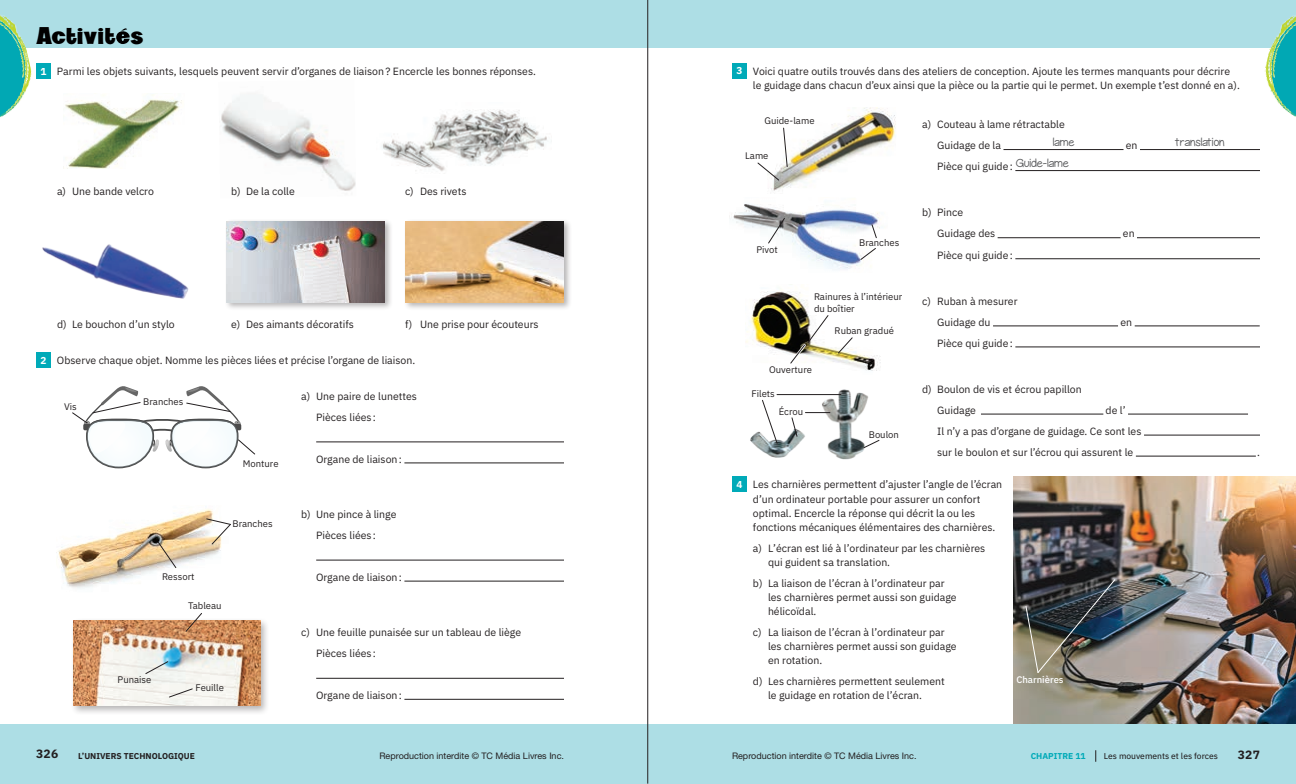
<style>
.page{position:relative;width:1296px;height:784px;background:#fff}
.page>*{position:absolute;margin:0;border:0;box-sizing:border-box;transform-origin:0 0}
.t1{font:24.2px "Twilight Font";letter-spacing:.03em;color:#000}
.t2{font:700 12px "IBM Plex Sans";letter-spacing:.03em;color:#231f20}
.t3{font:300 11.5px "Gel Pen Upright";color:#57585a}
.t4{font:10.5px/14px "IBM Plex Sans";color:#231f20}
.t5{font:9.5px/12px "IBM Plex Sans";color:#231f20}
.t6{font:500 9.5px "IBM Plex Sans";color:#fff}
.t7{font:9px "Helvetica Neue LT Std";color:#231f20}
.t8{font:8.5px "IBM Plex Sans Text";color:#231f20}
.t9{font:700 8.5px "IBM Plex Sans";color:#231f20}
.t10{font:700 8.5px "IBM Plex Sans";color:#00aab8}
.s1{font-weight:700;font-size:10px;color:#fff}
</style>
<div class="page">
<div style="left:648px;top:0;width:648px;height:783px;background:#addee5"></div>
<div style="left:648px;top:48px;width:648px;height:675px;background:#fff"></div>
<img style="left:1013px;top:476px;width:283px;height:247px">
<img style="left:1264px;top:15px;width:32px;height:68px">
<img style="left:1268px;top:18px;width:28px;height:99px">
<img style="left:815px;top:389px;width:54px;height:71px">
<img style="left:750px;top:405px;width:66px;height:55px">
<div style="left:732px;top:63px;width:15px;height:15px;background:#00aab8"></div>
<hr style="left:1004px;top:149px;width:120px;height:1px;background:#231f20">
<hr style="left:1140px;top:149px;width:120px;height:1px;background:#231f20">
<hr style="left:1015px;top:170px;width:245px;height:1px;background:#231f20">
<img style="left:771px;top:108px;width:125px;height:83px">
<svg style="left:757px;top:127px;width:31px;height:54px"></svg>
<hr style="left:993px;top:325px;width:125px;height:1px;background:#231f20">
<hr style="left:1135px;top:325px;width:125px;height:1px;background:#231f20">
<hr style="left:1015px;top:346px;width:245px;height:1px;background:#231f20">
<img style="left:745px;top:291px;width:136px;height:80px">
<svg style="left:838px;top:337px;width:15px;height:16px"></svg>
<hr style="left:998px;top:237px;width:123px;height:1px;background:#231f20">
<hr style="left:1137px;top:237px;width:123px;height:1px;background:#231f20">
<hr style="left:1015px;top:258px;width:245px;height:1px;background:#231f20">
<img style="left:733px;top:204px;width:147px;height:65px">
<svg style="left:871px;top:224px;width:6px;height:14px"></svg>
<svg style="left:860px;top:248px;width:16px;height:12px"></svg>
<svg style="left:768px;top:217px;width:17px;height:27px"></svg>
<hr style="left:981px;top:413px;width:122px;height:1px;background:#231f20">
<hr style="left:1128px;top:413px;width:120px;height:1px;background:#231f20">
<hr style="left:1144px;top:434px;width:116px;height:1px;background:#231f20">
<hr style="left:1136px;top:455px;width:120px;height:1px;background:#231f20">
<svg style="left:791px;top:417px;width:7px;height:20px"></svg>
<div style="left:732px;top:476px;width:15px;height:15px;background:#00aab8"></div>
<img style="left:1025px;top:579px;width:91px;height:94px">
<svg style="left:863px;top:439px;width:17px;height:9px"></svg>
<svg style="left:805px;top:412px;width:25px;height:1px"></svg>
<hr style="left:777px;top:394px;width:64px;height:1px;background:#231f20">
<svg style="left:762px;top:400px;width:16px;height:44px"></svg>
<svg style="left:790px;top:315px;width:39px;height:49px"></svg>
<div style="left:0;top:0;width:648px;height:783px;background:#addee5"></div>
<div style="left:0;top:48px;width:648px;height:675px;background:#fff"></div>
<img style="left:0;top:15px;width:40px;height:71px">
<img style="left:0;top:18px;width:28px;height:99px">
<div style="left:36px;top:352px;width:15px;height:15px;background:#00aab8"></div>
<hr style="left:316px;top:559px;width:248px;height:1px;background:#231f20">
<hr style="left:404px;top:580px;width:160px;height:1px;background:#231f20">
<hr style="left:316px;top:677px;width:248px;height:1px;background:#231f20">
<hr style="left:404px;top:698px;width:160px;height:1px;background:#231f20">
<hr style="left:316px;top:441px;width:248px;height:1px;background:#231f20">
<hr style="left:404px;top:462px;width:160px;height:1px;background:#231f20">
<svg style="left:72px;top:386px;width:183px;height:82px"></svg>
<img style="left:56px;top:509px;width:165px;height:80px">
<svg style="left:157px;top:541px;width:20px;height:27px"></svg>
<svg style="left:206px;top:518px;width:25px;height:26px"></svg>
<div style="left:70px;top:617px;width:200px;height:98px;background:#231f20;opacity:.33"></div>
<img style="left:73px;top:620px;width:187px;height:85px">
<svg style="left:145px;top:660px;width:23px;height:14px"></svg>
<svg style="left:169px;top:688px;width:24px;height:9px"></svg>
<svg style="left:185px;top:613px;width:17px;height:19px"></svg>
<svg style="left:116px;top:28px;width:14px;height:16px"></svg>
<div style="left:36px;top:63px;width:15px;height:15px;background:#00aab8"></div>
<img style="left:382px;top:110px;width:165px;height:61px">
<div style="left:224px;top:219px;width:169px;height:92px;background:#231f20;opacity:.33"></div>
<img style="left:227px;top:221px;width:158px;height:81px">
<div style="left:403px;top:219px;width:170px;height:92px;background:#231f20;opacity:.33"></div>
<img style="left:406px;top:221px;width:158px;height:81px">
<img style="left:42px;top:244px;width:147px;height:55px">
<img style="left:221px;top:94px;width:135px;height:97px">
<img style="left:65px;top:94px;width:117px;height:75px">
<hr style="left:648px;top:0;width:1px;height:783px;background:#231f20">
<h1 class="t1" style="left:36px;top:24px;width:109px">Activit s</h1>
<p class="t4" style="left:40px;top:64px;width:497px"><span class="s1">1</span> Parmi les objets suivants, lesquels peuvent servir d’organes de liaison? Encercle les bonnes réponses.</p>
<p class="t4" style="left:57px;top:184px;width:98px">a) Une bande velcro</p>
<p class="t4" style="left:231px;top:184px;width:65px">b) De la colle</p>
<p class="t4" style="left:405px;top:184px;width:63px">c) Des rivets</p>
<p class="t4" style="left:57px;top:316px;width:119px">d) Le bouchon d’un stylo</p>
<p class="t4" style="left:231px;top:316px;width:124px">e) Des aimants décoratifs</p>
<p class="t4" style="left:405px;top:316px;width:135px">f) Une prise pour écouteurs</p>
<p class="t4" style="left:40px;top:352px;width:376px"><span class="s1">2</span> Observe chaque objet. Nomme les pièces liées et précise l’organe de liaison.</p>
<p class="t5" style="left:64px;top:399px;width:14px">Vis</p>
<p class="t5" style="left:143px;top:394px;width:42px">Branches</p>
<p class="t5" style="left:243px;top:457px;width:37px">Monture</p>
<p class="t5" style="left:232px;top:516px;width:42px">Branches</p>
<p class="t5" style="left:162px;top:569px;width:34px">Ressort</p>
<p class="t5" style="left:188px;top:598px;width:35px">Tableau</p>
<p class="t5" style="left:118px;top:672px;width:35px">Punaise</p>
<p class="t5" style="left:196px;top:680px;width:30px">Feuille</p>
<p class="t4" style="left:316px;top:384px;width:102px;line-height:21px;text-indent:-15px">a) Une paire de lunettes<br>Pièces liées :</p>
<p class="t4" style="left:316px;top:451px;width:87px">Organe de liaison:</p>
<p class="t4" style="left:301px;top:502px;width:97px;line-height:21px;text-align:center">b) Une pince à linge<br>Pièces liées :</p>
<p class="t4" style="left:316px;top:569px;width:87px">Organe de liaison:</p>
<p class="t4" style="left:316px;top:620px;width:207px;line-height:21px;text-indent:-15px">c) Une feuille punaisée sur un tableau de liège<br>Pièces liées :</p>
<p class="t4" style="left:316px;top:687px;width:87px">Organe de liaison:</p>
<p class="t2" style="left:36px;top:744px;width:24px">326</p>
<p class="t9" style="left:78px;top:748px;width:119px">L’UNIVERS TECHNOLOGIQUE</p>
<p class="t7" style="left:379px;top:749px;width:186px">Reproduction interdite © TC Média Livres Inc.</p>
<p class="t4" style="left:753px;top:63px;width:488px;text-indent:-16px"><span class="s1">3</span> Voici quatre outils trouvés dans des ateliers de conception. Ajoute les termes manquants pour décrire le guidage dans chacun d’eux ainsi que la pièce ou la partie qui le permet. Un exemple t’est donné en a).</p>
<p class="t4" style="left:937px;top:113px;width:129px;line-height:21px;text-indent:-15px">a) Couteau à lame rétractable<br>Guidage de la</p>
<p class="t5" style="left:764px;top:114px;width:52px">Guide-lame</p>
<p class="t3" style="left:1052px;top:135px;width:24px">lame</p>
<p class="t4" style="left:1126px;top:138px;width:13px">en</p>
<p class="t3" style="left:1176px;top:135px;width:50px">translation</p>
<p class="t4" style="left:937px;top:159px;width:133px">Pièce qui guide: <sup>Guide-lame</sup></p>
<p class="t5" style="left:745px;top:149px;width:25px">Lame</p>
<p class="t5" style="left:756px;top:242px;width:23px">Pivot</p>
<p class="t5" style="left:859px;top:236px;width:42px">Branches</p>
<p class="t5" style="left:814px;top:290px;width:90px">Rainures à l’intérieur du boîtier</p>
<p class="t5" style="left:835px;top:323px;width:61px">Ruban gradué</p>
<p class="t5" style="left:769px;top:363px;width:44px">Ouverture</p>
<p class="t5" style="left:751px;top:387px;width:25px">Filets</p>
<p class="t5" style="left:779px;top:404px;width:26px">Écrou</p>
<p class="t5" style="left:869px;top:427px;width:32px">Boulon</p>
<p class="t4" style="left:937px;top:201px;width:60px;line-height:21px;text-indent:-15px">b) Pince<br>Guidage des</p>
<p class="t4" style="left:937px;top:247px;width:77px">Pièce qui guide:</p>
<p class="t4" style="left:937px;top:289px;width:82px;line-height:21px;text-indent:-15px">c) Ruban à mesurer<br>Guidage du</p>
<p class="t4" style="left:937px;top:335px;width:77px">Pièce qui guide:</p>
<p class="t4" style="left:1123px;top:226px;width:13px">en</p>
<p class="t4" style="left:1121px;top:314px;width:13px">en</p>
<p class="t4" style="left:937px;top:377px;width:146px;line-height:21px;text-indent:-15px">d) Boulon de vis et écrou papillon<br>Guidage</p>
<p class="t4" style="left:937px;top:398px;width:206px;line-height:21px;text-indent:168px">de l’<br>Il n’y a pas d’organe de guidage. Ce sont les sur le boulon et sur l’écrou qui assurent le</p>
<p class="t4" style="left:753px;top:477px;width:251px;text-indent:-16px"><span class="s1">4</span> Les charnières permettent d’ajuster l’angle de l’écran d’un ordinateur portable pour assurer un confort optimal. Encercle la réponse qui décrit la ou les fonctions mécaniques élémentaires des charnières.</p>
<p class="t4" style="left:768px;top:539px;width:219px;text-indent:-15px">a) L’écran est lié à l’ordinateur par les charnières qui guident sa translation.</p>
<p class="t4" style="left:768px;top:574px;width:190px;text-indent:-15px">b) La liaison de l’écran à l’ordinateur par les charnières permet aussi son guidage hélicoïdal.</p>
<p class="t4" style="left:768px;top:623px;width:190px;text-indent:-15px">c) La liaison de l’écran à l’ordinateur par les charnières permet aussi son guidage en rotation.</p>
<p class="t4" style="left:768px;top:672px;width:178px;text-indent:-15px">d) Les charnières permettent seulement le guidage en rotation de l’écran.</p>
<p class="t6" style="left:1016px;top:671px;width:49px">Charnières</p>
<p class="t4" style="left:1257px;top:444px;width:4px">.</p>
<p class="t7" style="left:732px;top:749px;width:186px">Reproduction interdite © TC Média Livres Inc.</p>
<p class="t10" style="left:1031px;top:748px;width:56px">CHAPITRE 11</p>
<p class="t8" style="left:1104px;top:749px;width:116px">Les mouvements et les forces</p>
<p class="t2" style="left:1238px;top:744px;width:24px">327</p>
</div>
